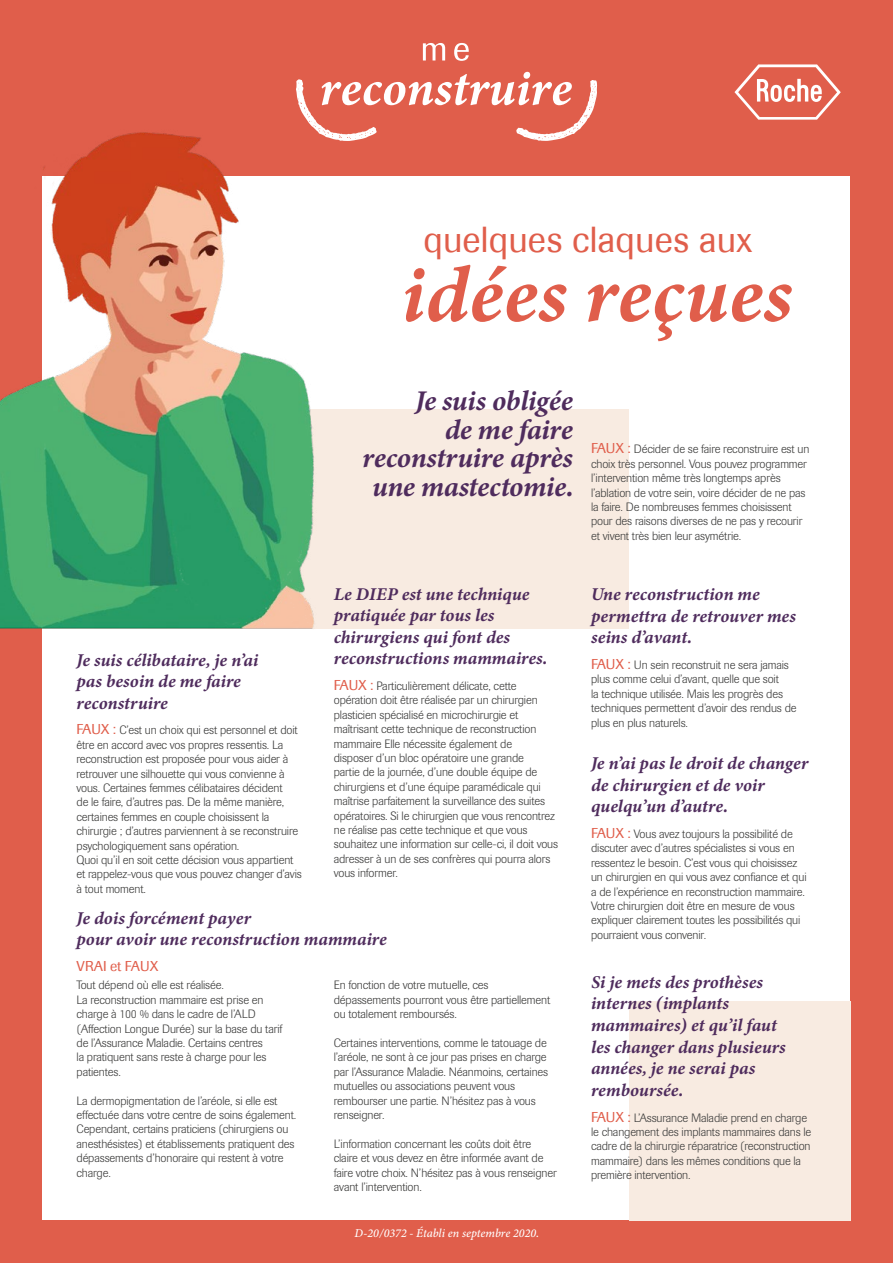
<style>
.page{position:relative;width:893px;height:1263px;background:#e05e4b}
.page>*{position:absolute;margin:0;border:0;box-sizing:border-box;transform-origin:0 0}
.t1{font:italic 80.25px "Minion Variable Concept";letter-spacing:.025em;color:#e05e4b}
.t2{font:36px "Imago";color:#e05e4b}
.t3{font:italic 28.5px/28.5px "Minion Variable Concept";letter-spacing:.015em;color:#4f2c5d;text-align:right}
.t4{font:italic 18px/21.6px "Minion Variable Concept";letter-spacing:.025em;color:#4f2c5d}
.t5{font:14.25px "Imago";letter-spacing:.01em;color:#e05e4b}
.t6{font:300 12px/14.4px "Imago";letter-spacing:-.01em;color:#3c3c3b}
.t7{font:italic 12px "Minion Variable Concept";letter-spacing:.005em;color:#fff}
.s1{font-weight:400;font-size:14.25px;color:#e05e4b}
</style>
<div class="page">
<div style="left:43px;top:176px;width:807px;height:1044px;background:#fff"></div>
<div style="left:43px;top:409px;width:586px;height:220px;background:#f8ebe1"></div>
<div style="left:629px;top:1001px;width:221px;height:219px;background:#f8ebe1"></div>
<svg style="left:296px;top:74px;width:301px;height:67px"></svg>
<svg style="left:423px;top:43px;width:22px;height:18px"></svg>
<svg style="left:454px;top:43px;width:15px;height:18px"></svg>
<img style="left:0;top:101px;width:351px;height:528px">
<svg style="left:734px;top:64px;width:107px;height:56px"></svg>
<h2 class="t2" style="left:424px;top:218px;width:330px">quelques claques aux</h2>
<h1 class="t1" style="left:402px;top:239px;width:389px">idées reçues</h1>
<h3 class="t3" style="left:363px;top:387px;width:211px">Je suis obligée<br>de me faire reconstruire après une mastectomie.</h3>
<p class="t6" style="left:591px;top:442px;width:220px"><span class="s1">FAUX :</span> Décider de se faire reconstruire est un choix très personnel. Vous pouvez programmer l’intervention même très longtemps après l’ablation de votre sein, voire décider de ne pas la faire. De nombreuses femmes choisissent pour des raisons diverses de ne pas y recourir et vivent très bien leur asymétrie.</p>
<h3 class="t4" style="left:77px;top:649px;width:183px">Je suis célibataire, je n’ai pas besoin de me faire reconstruire</h3>
<p class="t6" style="left:77px;top:723px;width:227px"><span class="s1">FAUX :</span> C’est un choix qui est personnel et doit être en accord avec vos propres ressentis. La reconstruction est proposée pour vous aider à retrouver une silhouette qui vous convienne à vous. Certaines femmes célibataires décident<br>de le faire, d’autres pas. De la même manière, certaines femmes en couple choisissent la chirurgie ; d’autres parviennent à se reconstruire psychologiquement sans opération.<br>Quoi qu’il en soit cette décision vous appartient et rappelez-vous que vous pouvez changer d’avis à tout moment.</p>
<h3 class="t4" style="left:334px;top:583px;width:214px">Le DIEP est une technique pratiquée par tous les chirurgiens qui font des reconstructions mammaires.</h3>
<p class="t6" style="left:334px;top:679px;width:226px"><span class="s1">FAUX :</span> Particulièrement délicate, cette opération doit être réalisée par un chirurgien plasticien spécialisé en microchirurgie et maîtrisant cette technique de reconstruction mammaire Elle nécessite également de<br>disposer d’un bloc opératoire une grande<br>partie de la journée, d’une double équipe de chirurgiens et d’une équipe paramédicale qui maîtrise parfaitement la surveillance des suites opératoires. Si le chirurgien que vous rencontrez ne réalise pas cette technique et que vous souhaitez une information sur celle-ci, il doit vous adresser à un de ses confrères qui pourra alors vous informer.</p>
<h3 class="t4" style="left:77px;top:907px;width:311px">Je dois forcément payer<br>pour avoir une reconstruction mammaire</h3>
<p class="t5" style="left:77px;top:957px;width:83px">VRAI et FAUX</p>
<p class="t6" style="left:77px;top:978px;width:207px">Tout dépend où elle est réalisée.<br>La reconstruction mammaire est prise en charge à 100 % dans le cadre de l’ALD (Affection Longue Durée) sur la base du tarif de l’Assurance Maladie. Certains centres<br>la pratiquent sans reste à charge pour les patientes.</p>
<p class="t6" style="left:77px;top:1093px;width:221px">La dermopigmentation de l’aréole, si elle est effectuée dans votre centre de soins également.<br>Cependant, certains praticiens (chirurgiens ou anesthésistes) et établissements pratiquent des dépassements d’honoraire qui restent à votre charge.</p>
<p class="t6" style="left:334px;top:978px;width:218px">En fonction de votre mutuelle, ces dépassements pourront vous être partiellement ou totalement remboursés.</p>
<p class="t6" style="left:334px;top:1036px;width:216px">Certaines interventions, comme le tatouage de l’aréole, ne sont à ce jour pas prises en charge par l’Assurance Maladie. Néanmoins, certaines mutuelles ou associations peuvent vous rembourser une partie. N’hésitez pas à vous renseigner.</p>
<p class="t6" style="left:334px;top:1136px;width:224px">L’information concernant les coûts doit être claire et vous devez en être informée avant de faire votre choix. N’hésitez pas à vous renseigner avant l’intervention.</p>
<p class="t7" style="left:354px;top:1224px;width:185px">D-20/0372 - Établi en septembre 2020.</p>
<h3 class="t4" style="left:591px;top:584px;width:206px">Une reconstruction me permettra de retrouver mes seins d’avant.</h3>
<p class="t6" style="left:591px;top:658px;width:207px"><span class="s1">FAUX :</span> Un sein reconstruit ne sera jamais plus comme celui d’avant, quelle que soit<br>la technique utilisée. Mais les progrès des techniques permettent d’avoir des rendus de plus en plus naturels.</p>
<h3 class="t4" style="left:591px;top:752px;width:218px">Je n’ai pas le droit de changer de chirurgien et de voir quelqu’un d’autre.</h3>
<p class="t6" style="left:591px;top:827px;width:217px"><span class="s1">FAUX :</span> Vous avez toujours la possibilité de discuter avec d’autres spécialistes si vous en ressentez le besoin. C’est vous qui choisissez un chirurgien en qui vous avez confiance et qui a de l’expérience en reconstruction mammaire.<br>Votre chirurgien doit être en mesure de vous expliquer clairement toutes les possibilités qui pourraient vous convenir.</p>
<h3 class="t4" style="left:591px;top:971px;width:196px">Si je mets des prothèses internes (implants mammaires) et qu’il faut les changer dans plusieurs années, je ne serai pas remboursée.</h3>
<p class="t6" style="left:591px;top:1110px;width:222px"><span class="s1">FAUX :</span> L’Assurance Maladie prend en charge le changement des implants mammaires dans le cadre de la chirurgie réparatrice (reconstruction mammaire) dans les mêmes conditions que la première intervention.</p>
</div>
